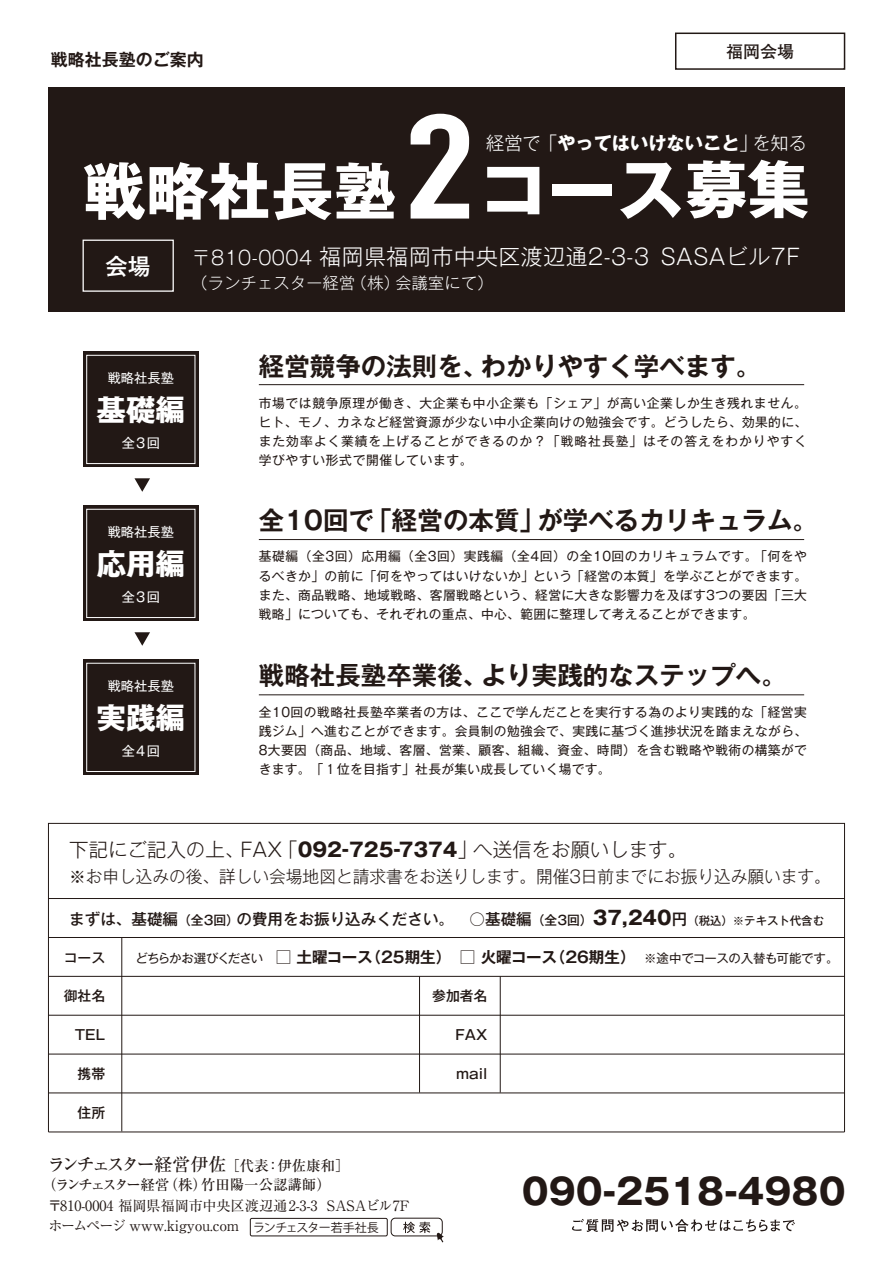
<style>
.page{position:relative;width:893px;height:1263px;background:#fff}
.page>*{position:absolute;margin:0;border:0;box-sizing:border-box;transform-origin:0 0}
.t1{font:700 62.7px "Gothic MB101";color:#fff}
.t2{font:700 35.7px "Gothic MB101";color:#221815}
.t3{font:700 29.55px "Gothic MB101";color:#fff}
.t4{font:25.5px "Gothic MB101 De B";color:#221815}
.t5{font:500 22.8px "Gothic MB101";color:#fff}
.t6{font:300 21.9px "Gothic MB101";letter-spacing:.025em;color:#fff}
.t7{font:300 19.5px "Gothic MB101";color:#221815}
.t8{font:700 18.3px "Gothic MB101";color:#fff}
.t9{font:500 18px "Ryumin Pro";letter-spacing:-.14em;color:#221815}
.t10{font:300 16.95px "Gothic MB101";color:#221815}
.t11{font:16.95px "Gothic MB101 De B";color:#221815}
.t12{font:700 16.95px "Futo Go B101";color:#221815}
.t13{font:300 16.05px "Gothic MB101";letter-spacing:.025em;color:#fff}
.t14{font:500 15.6px "Gothic MB101";color:#221815}
.t15{font:500 14.4px "Ryumin Pro";letter-spacing:-.02em;color:#221815}
.t16{font:14.25px/20.2px "Ryumin Pro";color:#221815}
.t17{font:500 13.8px "Gothic MB101";color:#221815}
.t18{font:13.2px "Gothic MB101";color:#fff}
.t19{font:12.75px/19.2px "Gothic MB101";letter-spacing:.03em;color:#221815;text-align:justify}
.t20{font:12.45px "Gothic MB101 Pro";letter-spacing:-.04em;color:#221815}
.t21{font:12px "Koz Go Pr 6 N";letter-spacing:-.05em;color:#221815}
.s1{font-family:"DIN Condensed";font-size:145.95px}
.s2{font-size:68.85px}
.s3{font-weight:300}
.s4{font-size:19.05px}
.s5{font-weight:700}
.s6{font-size:12.75px}
.s7{font-weight:700;font-size:19.2px}
.s8{font-size:11.4px}
.s9{font-family:"Gothic MB101 Pro De";font-weight:700;font-size:15.6px}
.s10{font-size:14.4px}
</style>
<div class="page">
<div style="left:48px;top:88px;width:796px;height:224px;background:#221815"></div>
<div style="left:48px;top:823px;width:797px;height:76px;border:1px solid #221815"></div>
<svg style="left:572px;top:1219px;width:223px;height:13px"></svg>
<hr style="left:48px;top:976px;width:796px;height:1px;background:#221815">
<hr style="left:48px;top:1015px;width:796px;height:1px;background:#221815">
<hr style="left:48px;top:1054px;width:796px;height:1px;background:#221815">
<hr style="left:48px;top:1092px;width:796px;height:1px;background:#221815">
<hr style="left:48px;top:1131px;width:796px;height:1px;background:#221815">
<hr style="left:121px;top:937px;width:1px;height:194px;background:#221815">
<hr style="left:844px;top:899px;width:1px;height:233px;background:#221815">
<hr style="left:48px;top:899px;width:1px;height:233px;background:#221815">
<hr style="left:500px;top:976px;width:1px;height:116px;background:#221815">
<hr style="left:419px;top:976px;width:1px;height:116px;background:#221815">
<div style="left:675px;top:33px;width:170px;height:37px;border:2px solid #221815"></div>
<div style="left:83px;top:240px;width:91px;height:52px;border:1px solid #fff"></div>
<hr style="left:259px;top:384px;width:545px;height:1px;background:#221815">
<hr style="left:259px;top:539px;width:545px;height:1px;background:#221815">
<hr style="left:259px;top:694px;width:545px;height:1px;background:#221815">
<div style="left:83px;top:352px;width:116px;height:115px;background:#221815"></div>
<div style="left:86px;top:355px;width:109px;height:109px;border:1px solid #fff"></div>
<svg style="left:134px;top:478px;width:16px;height:14px"></svg>
<div style="left:83px;top:506px;width:116px;height:115px;background:#221815"></div>
<div style="left:86px;top:509px;width:109px;height:109px;border:1px solid #fff"></div>
<svg style="left:134px;top:632px;width:16px;height:14px"></svg>
<div style="left:83px;top:660px;width:116px;height:115px;background:#221815"></div>
<div style="left:86px;top:663px;width:109px;height:109px;border:1px solid #fff"></div>
<hr style="left:48px;top:937px;width:796px;height:1px;background:#221815">
<div style="left:250px;top:1218px;width:138px;height:18px;border:1px solid #221815;border-radius:2px"></div>
<div style="left:391px;top:1218px;width:52px;height:18px;border:1px solid #221815;border-radius:4px"></div>
<svg style="left:403px;top:1222px;width:27px;height:11px"></svg>
<svg style="left:437px;top:1232px;width:7px;height:10px"></svg>
<h3 class="t11" style="left:51px;top:48px;width:155px">戦略社長塾のご案内</h3>
<h3 class="t12" style="left:726px;top:42px;width:70px">福岡会場</h3>
<h1 class="t1" style="left:83px;top:147px;width:728px">戦略社長塾<span class="s1">2</span><span class="s2">コース</span>募集</h1>
<h3 class="t8" style="left:486px;top:130px;width:322px"><span class="s3">経営で「</span>やってはいけないこと<span class="s3">」を知る</span></h3>
<h3 class="t5" style="left:105px;top:250px;width:47px">会場</h3>
<h3 class="t6" style="left:192px;top:241px;width:610px"><span class="s4">〒810-0004</span> 福岡県福岡市中央区渡辺通2-3-3 SASAビル7F</h3>
<p class="t13" style="left:192px;top:272px;width:303px">（ランチェスター経営（株）会議室にて）</p>
<p class="t18" style="left:108px;top:369px;width:68px">戦略社長塾</p>
<h3 class="t3" style="left:97px;top:389px;width:90px">基礎編</h3>
<p class="t18" style="left:122px;top:434px;width:40px">全3回</p>
<p class="t18" style="left:108px;top:523px;width:68px">戦略社長塾</p>
<h3 class="t3" style="left:97px;top:543px;width:90px">応用編</h3>
<p class="t18" style="left:122px;top:588px;width:40px">全3回</p>
<p class="t18" style="left:108px;top:677px;width:68px">戦略社長塾</p>
<h3 class="t3" style="left:97px;top:697px;width:90px">実践編</h3>
<p class="t18" style="left:122px;top:742px;width:40px">全4回</p>
<h3 class="t4" style="left:259px;top:349px;width:504px">経営競争の法則を、わかりやすく学べます。</h3>
<p class="t19" style="left:259px;top:392px;width:550px">市場では競争原理が働き、大企業も中小企業も「シェア」が高い企業しか生き残れません。ヒト、モノ、カネなど経営資源が少ない中小企業向けの勉強会です。どうしたら、効果的に、また効率よく業績を上げることができるのか？「戦略社長塾」はその答えをわかりやすく学びやすい形式で開催しています。</p>
<h3 class="t4" style="left:259px;top:502px;width:561px">全10回で「経営の本質」が学べるカリキュラム。</h3>
<p class="t19" style="left:259px;top:546px;width:550px">基礎編（全3回）応用編（全3回）実践編（全4回）の全10回のカリキュラムです。「何をやるべきか」の前に「何をやってはいけないか」という「経営の本質」を学ぶことができます。また、商品戦略、地域戦略、客層戦略という、経営に大きな影響力を及ぼす3つの要因「三大戦略」についても、それぞれの重点、中心、範囲に整理して考えることができます。</p>
<h3 class="t4" style="left:259px;top:657px;width:530px">戦略社長塾卒業後、より実践的なステップへ。</h3>
<p class="t19" style="left:259px;top:701px;width:550px">全10回の戦略社長塾卒業者の方は、ここで学んだことを実行する為のより実践的な「経営実践ジム」へ進むことができます。会員制の勉強会で、実践に基づく進捗状況を踏まえながら、8大要因（商品、地域、客層、営業、顧客、組織、資金、時間）を含む戦略や戦術の構築ができます。「１位を目指す」社長が集い成長していく場です。</p>
<h3 class="t7" style="left:69px;top:836px;width:619px">下記にご記入の上、FAX「<span class="s5">092-725-7374</span>」へ送信をお願いします。</h3>
<h3 class="t10" style="left:69px;top:865px;width:763px">※お申し込みの後、詳しい会場地図と請求書をお送りします。開催3日前までにお振り込み願います。</h3>
<p class="t14" style="left:69px;top:908px;width:756px">まずは、基礎編<span class="s6">（全3回）</span>の費用をお振り込みください。　○基礎編<span class="s6">（全3回）</span><span class="s7">37,240</span>円<span class="s8">（税込）※テキスト代含む</span></p>
<p class="t20" style="left:135px;top:948px;width:705px">どちらかお選びください　<span class="s9">□ 土曜コース（25期生）　□ 火曜コース（26期生）　</span>※途中でコースの入替も可能です。</p>
<p class="t17" style="left:64px;top:948px;width:43px">コース</p>
<p class="t17" style="left:64px;top:986px;width:43px">御社名</p>
<p class="t17" style="left:75px;top:1025px;width:32px">TEL</p>
<p class="t17" style="left:78px;top:1064px;width:29px">携帯</p>
<p class="t17" style="left:78px;top:1103px;width:29px">住所</p>
<p class="t17" style="left:432px;top:986px;width:57px">参加者名</p>
<p class="t17" style="left:455px;top:1025px;width:33px">FAX</p>
<p class="t17" style="left:456px;top:1064px;width:33px">mail</p>
<h3 class="t9" style="left:48px;top:1150px;width:304px">ランチェスター経営伊佐 <span class="s10">［代表：伊佐康和］</span></h3>
<p class="t15" style="left:42px;top:1173px;width:290px">（ランチェスター経営（株）竹田陽一公認講師）</p>
<p class="t16" style="left:48px;top:1194px;width:365px">〒810-0004 福岡県福岡市中央区渡辺通2-3-3 SASAビル7Ｆホームページ www.kigyou.com</p>
<p class="t21" style="left:253px;top:1221px;width:127px">ランチェスター若手社長</p>
<h2 class="t2" style="left:522px;top:1166px;width:325px">090-2518-4980</h2>
</div>
